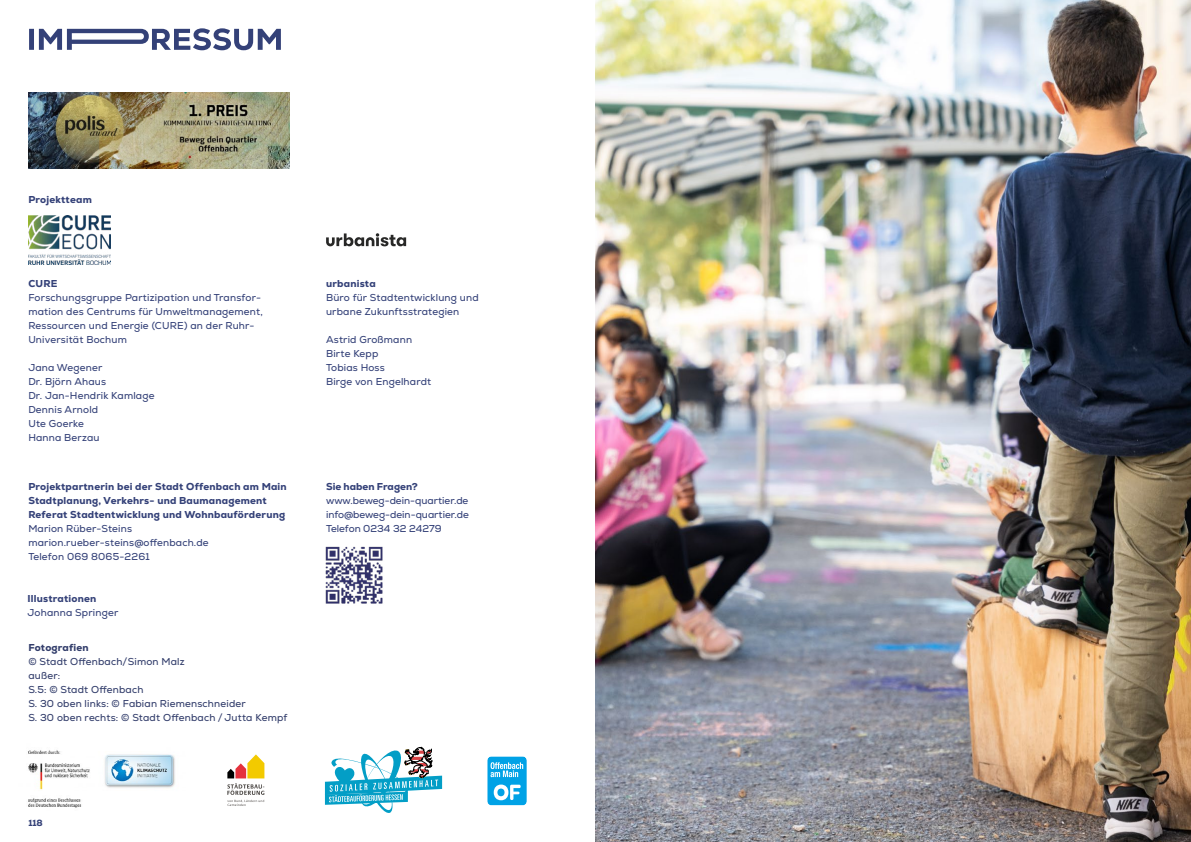
<style>
.page{position:relative;width:1191px;height:842px;background:#fff}
.page>*{position:absolute;margin:0;border:0;box-sizing:border-box;transform-origin:0 0}
.AgendaMap_Fließtext{font:10px/14px "Nexa";letter-spacing:.02em;color:#344178}
.AgendaMap_Fließtext-2{font:800 10px/14px "Nexa";letter-spacing:.02em;color:#344178}
.AgendaMap_Fließtext-3{font:10px "Nexa";letter-spacing:.02em;color:#323d6b}
.Fliesstext{font:10px "Nexa";color:#344178}
.Fliesstext-2{font:800 10px "Nexa";color:#344178}
.AgendaMap_Fließtext-4{font:800 10px "Nexa";letter-spacing:.02em;color:#323d6b}
.t1{font:800 9px "Nexa";color:#344178}
.s1{font-weight:800}
</style>
<div class="page">
<svg style="left:29px;top:28px;width:252px;height:22px"></svg>
<img style="left:28px;top:750px;width:147px;height:58px">
<svg style="left:487px;top:756px;width:40px;height:50px"></svg>
<img style="left:325px;top:546px;width:58px;height:58px">
<svg style="left:326px;top:233px;width:80px;height:13px"></svg>
<img style="left:28px;top:215px;width:83px;height:49px">
<svg style="left:325px;top:747px;width:117px;height:66px"></svg>
<svg style="left:227px;top:754px;width:37px;height:52px"></svg>
<img style="left:595px;top:0;width:596px;height:842px">
<img style="left:28px;top:92px;width:262px;height:76px">
<p class="AgendaMap_Fließtext-2" style="left:28px;top:193px;width:65px">Projektteam</p>
<p class="AgendaMap_Fließtext-2" style="left:28px;top:277px;width:31px">CURE</p>
<p class="AgendaMap_Fließtext" style="left:28px;top:291px;width:236px">Forschungsgruppe Partizipation und Transfor&shy;mation des Centrums für Umweltmanagement, Ressourcen und Energie (CURE) an der Ruhr-Universität Bochum</p>
<p class="AgendaMap_Fließtext" style="left:28px;top:361px;width:128px">Jana Wegener<br>Dr. Björn Ahaus<br>Dr. Jan-Hendrik Kamlage<br>Dennis Arnold</p>
<p class="AgendaMap_Fließtext" style="left:28px;top:417px;width:57px">Ute Goerke</p>
<p class="AgendaMap_Fließtext" style="left:28px;top:431px;width:73px">Hanna Berzau</p>
<p class="AgendaMap_Fließtext-2" style="left:28px;top:480px;width:260px">Projektpartnerin bei der Stadt Offenbach am Main<br>Stadtplanung, Verkehrs- und Baumanagement</p>
<p class="AgendaMap_Fließtext-2" style="left:28px;top:508px;width:258px">Referat Stadtentwicklung und Wohnbauförderung</p>
<p class="AgendaMap_Fließtext" style="left:28px;top:522px;width:105px">Marion Rüber-Steins</p>
<p class="AgendaMap_Fließtext" style="left:28px;top:536px;width:182px">marion.rueber-steins@offenbach.de</p>
<p class="AgendaMap_Fließtext" style="left:28px;top:550px;width:123px">Telefon 069 8065-2261</p>
<p class="AgendaMap_Fließtext" style="left:28px;top:592px;width:92px"><span class="s1">Illustrationen<br></span>Johanna Springer</p>
<p class="AgendaMap_Fließtext-4" style="left:28px;top:641px;width:62px">Fotografien</p>
<p class="AgendaMap_Fließtext-3" style="left:28px;top:656px;width:158px">© Stadt Offenbach/Simon Malz</p>
<p class="AgendaMap_Fließtext-3" style="left:28px;top:670px;width:33px">außer:</p>
<p class="AgendaMap_Fließtext-3" style="left:28px;top:684px;width:117px">S.5: © Stadt Offenbach</p>
<p class="AgendaMap_Fließtext-3" style="left:28px;top:698px;width:219px">S. 30 oben links: © Fabian Riemenschneider</p>
<p class="AgendaMap_Fließtext-3" style="left:28px;top:712px;width:260px">S. 30 oben rechts: © Stadt Offenbach / Jutta Kempf</p>
<p class="AgendaMap_Fließtext" style="left:326px;top:277px;width:154px"><span class="s1">urbanista<br></span>Büro für Stadtentwicklung und urbane Zukunftsstrategien</p>
<p class="AgendaMap_Fließtext" style="left:326px;top:333px;width:87px">Astrid Großmann</p>
<p class="AgendaMap_Fließtext" style="left:326px;top:347px;width:54px">Birte Kepp</p>
<p class="AgendaMap_Fließtext" style="left:326px;top:361px;width:60px">Tobias Hoss</p>
<p class="AgendaMap_Fließtext" style="left:326px;top:375px;width:107px">Birge von Engelhardt</p>
<p class="Fliesstext-2" style="left:326px;top:480px;width:93px">Sie haben Fragen?</p>
<p class="Fliesstext" style="left:326px;top:495px;width:144px">www.beweg-dein-quartier.de</p>
<p class="Fliesstext" style="left:326px;top:509px;width:144px">info@beweg-dein-quartier.de</p>
<p class="Fliesstext" style="left:326px;top:523px;width:117px">Telefon 0234 32 24279</p>
<p class="t1" style="left:28px;top:817px;width:16px">118</p>
</div>
